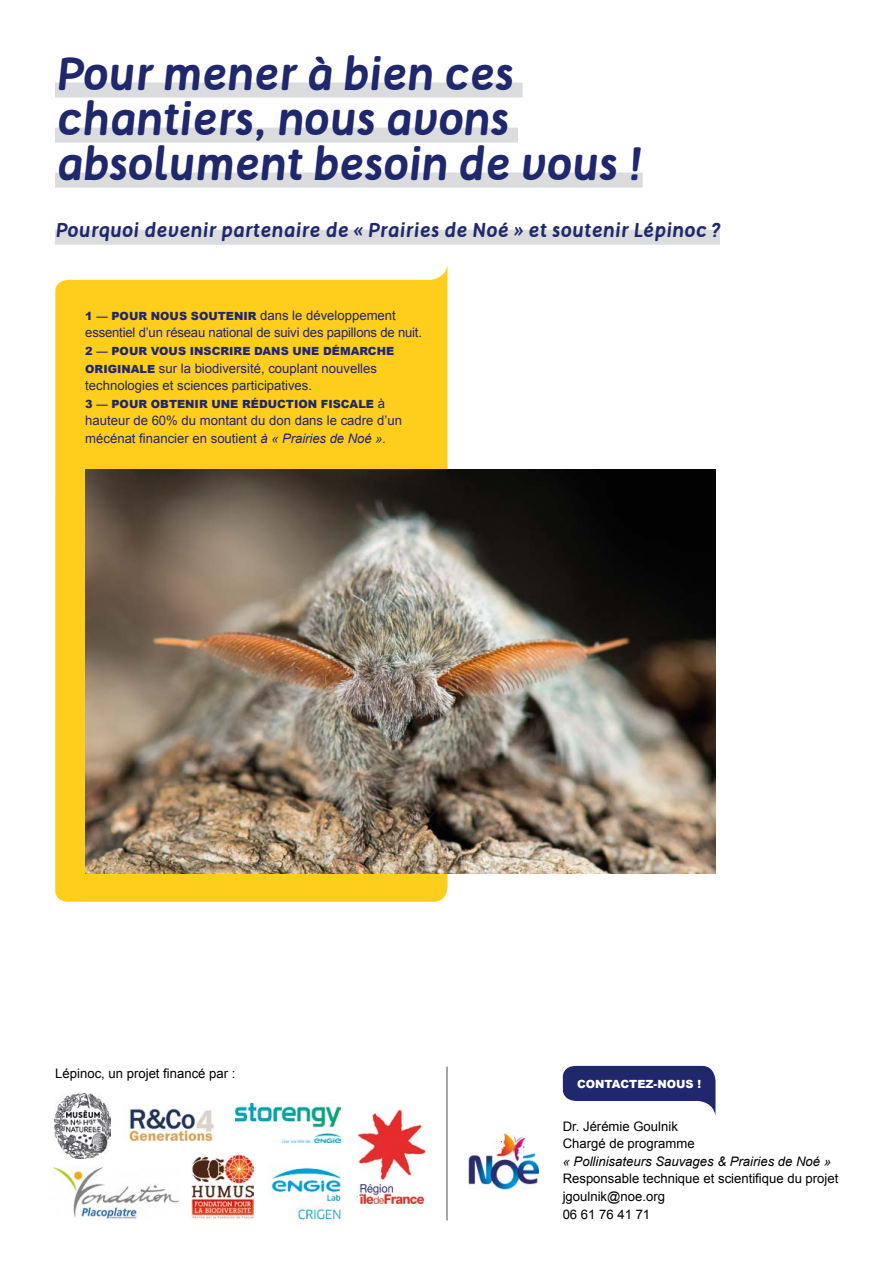
<style>
.page{position:relative;width:893px;height:1263px;background:#fff}
.page>*{position:absolute;margin:0;border:0;box-sizing:border-box;transform-origin:0 0}
.t1{font:italic 700 45px/45px "Tellural";letter-spacing:-.02em;color:#20286d}
.t2{font:italic 700 19.5px "Tellural";color:#20286d}
.t3{font:13.2px/17.7px "Arial";color:#20286d}
.t4{font:13.2px/17.7px "Arial";color:#000}
.t5{font:italic 13.2px "Arial";color:#000}
.t6{font:900 11.25px "Arial";color:#20286d}
.t7{font:900 11.25px "Arial";color:#fff}
.s1{font-weight:900;font-size:11.25px}
.s2{font-weight:400;font-size:13.2px}
.s3{font-style:italic}
</style>
<div class="page">
<svg style="left:55px;top:265px;width:393px;height:637px;background:#fecf29"></svg>
<div style="left:55px;top:83px;width:468px;height:15px;background:#dadcde"></div>
<div style="left:55px;top:128px;width:463px;height:15px;background:#dadcde"></div>
<div style="left:55px;top:173px;width:588px;height:15px;background:#dadcde"></div>
<div style="left:55px;top:230px;width:665px;height:15px;background:#dadcde"></div>
<img style="left:191px;top:1154px;width:62px;height:65px">
<img style="left:235px;top:1104px;width:105px;height:39px">
<img style="left:269px;top:1163px;width:73px;height:61px">
<img style="left:124px;top:1107px;width:90px;height:35px">
<img style="left:54px;top:1094px;width:57px;height:65px">
<img style="left:51px;top:1167px;width:129px;height:52px">
<svg style="left:563px;top:1066px;width:153px;height:50px"></svg>
<hr style="left:447px;top:1067px;width:1px;height:153px;background:#484c50">
<img style="left:468px;top:1132px;width:72px;height:58px">
<img style="left:358px;top:1110px;width:72px;height:71px">
<img style="left:358px;top:1185px;width:65px;height:18px">
<img style="left:85px;top:470px;width:631px;height:403px">
<h1 class="t1" style="left:55px;top:52px;width:589px">Pour mener à bien ces chantiers, nous avons absolument besoin de vous !</h1>
<h2 class="t2" style="left:55px;top:219px;width:666px">Pourquoi devenir partenaire de « Prairies de Noé » et soutenir Lépinoc ?</h2>
<p class="t3" style="left:85px;top:306px;width:338px"><span class="s1">1 — POUR NOUS SOUTENIR</span> dans le développement essentiel d’un réseau national de suivi des papillons de nuit.</p>
<p class="t6" style="left:85px;top:343px;width:310px">2 — POUR VOUS INSCRIRE DANS UNE DÉMARCHE</p>
<p class="t3" style="left:85px;top:359px;width:293px"><span class="s1">ORIGINALE</span> sur la biodiversité, couplant nouvelles technologies et sciences participatives.</p>
<p class="t6" style="left:85px;top:396px;width:301px">3 — POUR OBTENIR UNE RÉDUCTION FISCALE <span class="s2">à</span></p>
<p class="t3" style="left:85px;top:412px;width:318px">hauteur de 60% du montant du don dans le cadre d’un mécénat financier en soutient <span class="s3">à « Prairies de Noé ».</span></p>
<p class="t4" style="left:55px;top:1064px;width:182px">Lépinoc, un projet financé par :</p>
<p class="t7" style="left:577px;top:1075px;width:125px">CONTACTEZ-NOUS !</p>
<p class="t4" style="left:563px;top:1117px;width:134px">Dr. Jérémie Goulnik<br>Chargé de programme</p>
<p class="t5" style="left:563px;top:1152px;width:270px">« Pollinisateurs Sauvages &amp; Prairies de Noé »</p>
<p class="t4" style="left:563px;top:1170px;width:277px">Responsable technique et scientifique du projet jgoulnik@noe.org<br>06 61 76 41 71</p>
</div>
